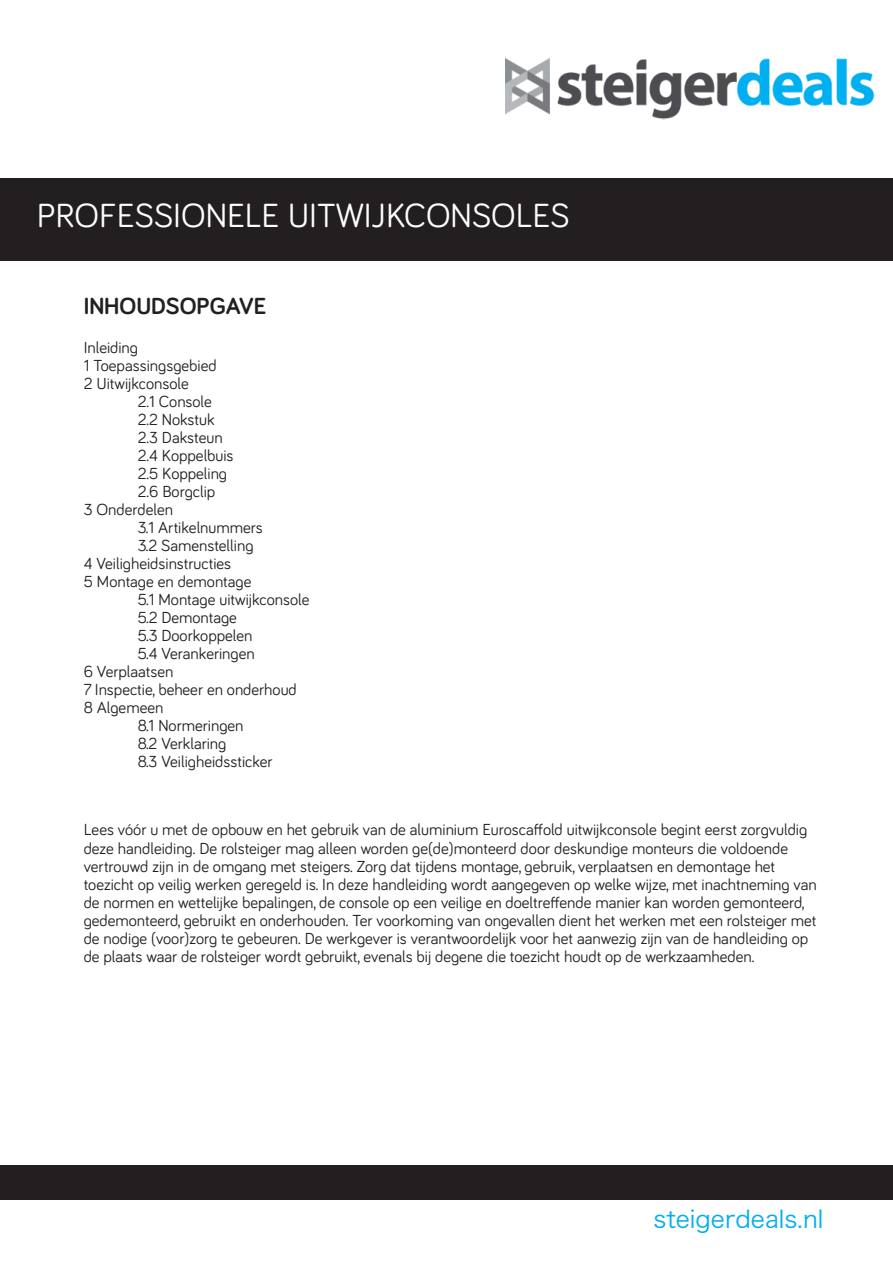
<style>
.page{position:relative;width:893px;height:1263px;background:#fff}
.page>*{position:absolute;margin:0;border:0;box-sizing:border-box;transform-origin:0 0}
.t1{font:34.5px "Bariol";color:#fff}
.t2{font:24px "Hira Kaku Pro W3";color:#00aeef}
.t3{font:700 24px "Bariol";color:#231f20}
.t4{font:16.5px/18px "Bariol";color:#231f20}
</style>
<div class="page">
<hr style="left:892px;top:498px;width:1px;height:241px;background:#00aeef">
<div style="left:0;top:178px;width:893px;height:86px;background:#231f20"></div>
<div style="left:0;top:261px;width:893px;height:5px;background:#fff"></div>
<div style="left:0;top:1165px;width:893px;height:35px;background:#231f20"></div>
<img style="left:505px;top:57px;width:370px;height:63px">
<p class="t1" style="left:37px;top:192px;width:534px">PROFESSIONELE UITWIJKCONSOLES</p>
<p class="t3" style="left:84px;top:290px;width:184px">INHOUDSOPGAVE</p>
<p class="t4" style="left:84px;top:337px;width:56px">Inleiding</p>
<p class="t4" style="left:84px;top:355px;width:134px">1 Toepassingsgebied</p>
<p class="t4" style="left:84px;top:373px;width:107px">2 Uitwijkconsole</p>
<p class="t4" style="left:138px;top:391px;width:76px">2.1 Console</p>
<p class="t4" style="left:138px;top:409px;width:78px">2.2 Nokstuk</p>
<p class="t4" style="left:138px;top:427px;width:87px">2.3 Daksteun</p>
<p class="t4" style="left:138px;top:445px;width:97px">2.4 Koppelbuis</p>
<p class="t4" style="left:138px;top:463px;width:91px">2.5 Koppeling</p>
<p class="t4" style="left:138px;top:481px;width:79px">2.6 Borgclip</p>
<p class="t4" style="left:84px;top:499px;width:91px">3 Onderdelen</p>
<p class="t4" style="left:138px;top:517px;width:127px">3.1 Artikelnummers</p>
<p class="t4" style="left:138px;top:535px;width:117px">3.2 Samenstelling</p>
<p class="t4" style="left:84px;top:553px;width:149px">4 Veiligheidsinstructies</p>
<p class="t4" style="left:84px;top:571px;width:169px">5 Montage en demontage</p>
<p class="t4" style="left:138px;top:589px;width:173px">5.1 Montage uitwijkconsole</p>
<p class="t4" style="left:138px;top:607px;width:101px">5.2 Demontage</p>
<p class="t4" style="left:138px;top:625px;width:116px">5.3 Doorkoppelen</p>
<p class="t4" style="left:138px;top:643px;width:118px">5.4 Verankeringen</p>
<p class="t4" style="left:84px;top:661px;width:91px">6 Verplaatsen</p>
<p class="t4" style="left:84px;top:679px;width:215px">7 Inspectie, beheer en onderhoud</p>
<p class="t4" style="left:84px;top:697px;width:81px">8 Algemeen</p>
<p class="t4" style="left:138px;top:715px;width:107px">8.1 Normeringen</p>
<p class="t4" style="left:138px;top:733px;width:136px">8.2 Verklaring<br>8.3 Veiligheidssticker</p>
<p class="t4" style="left:84px;top:820px;width:735px">Lees vóór u met de opbouw en het gebruik van de aluminium Euroscaffold uitwijkconsole begint eerst zorgvuldig deze handleiding. De rolsteiger mag alleen worden ge(de)monteerd door deskundige monteurs die voldoende vertrouwd zijn in de omgang met steigers. Zorg dat tijdens montage, gebruik, verplaatsen en demontage het toezicht op veilig werken geregeld is. In deze handleiding wordt aangegeven op welke wijze, met inachtneming van de normen en wettelijke bepalingen, de console op een veilige en doeltreffende manier kan worden gemonteerd, gedemonteerd, gebruikt en onderhouden. Ter voorkoming van ongevallen dient het werken met een rolsteiger met de nodige (voor)zorg te gebeuren. De werkgever is verantwoordelijk voor het aanwezig zijn van de handleiding op de plaats waar de rolsteiger wordt gebruikt, evenals bij degene die toezicht houdt op de werkzaamheden.</p>
<p class="t2" style="left:653px;top:1198px;width:171px">steigerdeals.nl</p>
</div>
